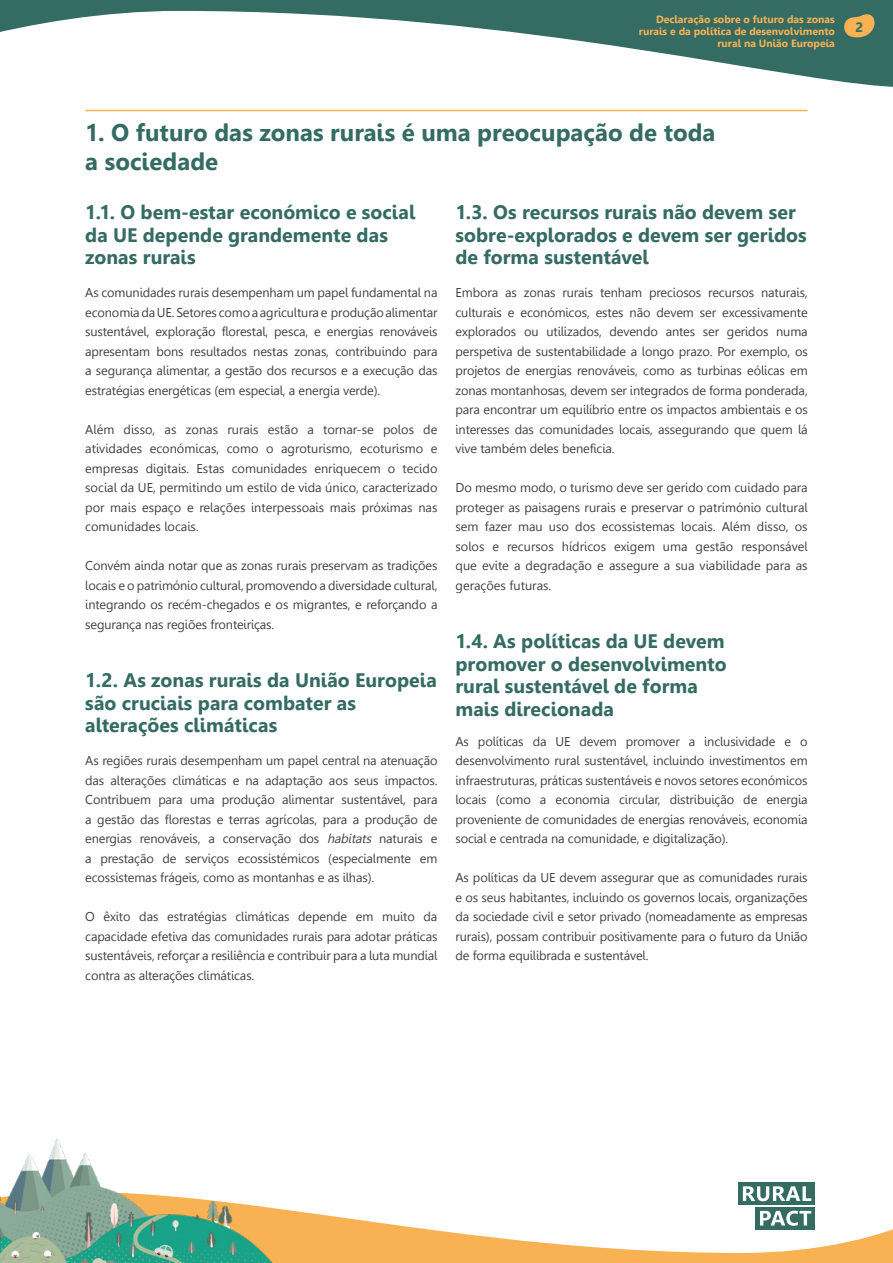
<style>
.page{position:relative;width:893px;height:1263px;background:#fff}
.page>*{position:absolute;margin:0;border:0;box-sizing:border-box;transform-origin:0 0}
.Title_-_level1{font:700 24px/28.8px "Leelawadee";color:#346b62}
.Title_-_level_2{font:700 19.5px/22.5px "Leelawadee";color:#346b62}
.t1{font:700 13.5px "Leelawadee";color:#346b62}
.Body_JUSTIFIED{font:12.75px/19.5px "Leelawadee";letter-spacing:-.01em;color:#414042;text-align:justify}
.t2{font:700 10.5px/12px "Leelawadee";color:#f8b153;text-align:right}
.s1{font-style:italic}
</style>
<div class="page">
<svg style="left:0;top:0;width:893px;height:87px"></svg>
<svg style="left:842px;top:7px;width:38px;height:34px"></svg>
<svg style="left:357px;top:1182px;width:536px;height:81px"></svg>
<img style="left:0;top:1138px;width:357px;height:125px">
<div style="left:739px;top:1182px;width:76px;height:22px;background:#346b62"></div>
<div style="left:756px;top:1207px;width:59px;height:22px;background:#346b62"></div>
<svg style="left:743px;top:1186px;width:68px;height:15px"></svg>
<svg style="left:760px;top:1210px;width:51px;height:16px"></svg>
<hr style="left:85px;top:110px;width:723px;height:1px;background:#f8b153">
<p class="t2" style="left:639px;top:14px;width:197px">Declaração sobre o futuro das zonas rurais e da política de desenvolvimento rural na União Europeia</p>
<p class="t1" style="left:855px;top:19px;width:9px">2</p>
<h2 class="Title_-_level1" style="left:85px;top:118px;width:632px">1. O futuro das zonas rurais é uma preocupação de toda a sociedade</h2>
<h3 class="Title_-_level_2" style="left:85px;top:201px;width:332px">1.1. O bem-estar económico e social da UE depende grandemente das zonas rurais</h3>
<p class="Body_JUSTIFIED" style="left:85px;top:283px;width:354px">As comunidades rurais desempenham um papel fundamental na economia da UE. Setores como a agricultura e produção alimentar sustentável, exploração florestal, pesca, e energias renováveis apresentam bons resultados nestas zonas, contribuindo para a segurança alimentar, a gestão dos recursos e a execução das estratégias energéticas (em especial, a energia verde).</p>
<p class="Body_JUSTIFIED" style="left:85px;top:419px;width:354px">Além disso, as zonas rurais estão a tornar-se polos de atividades económicas, como o agroturismo, ecoturismo e empresas digitais. Estas comunidades enriquecem o tecido social da UE, permitindo um estilo de vida único, caracterizado por mais espaço e relações interpessoais mais próximas nas comunidades locais.</p>
<p class="Body_JUSTIFIED" style="left:85px;top:556px;width:354px">Convém ainda notar que as zonas rurais preservam as tradições locais e o património cultural, promovendo a diversidade cultural, integrando os recém-chegados e os migrantes, e reforçando a segurança nas regiões fronteiriças.</p>
<h3 class="Title_-_level_2" style="left:455px;top:201px;width:353px">1.3. Os recursos rurais não devem ser sobre-explorados e devem ser geridos de forma sustentável</h3>
<p class="Body_JUSTIFIED" style="left:455px;top:283px;width:354px">Embora as zonas rurais tenham preciosos recursos naturais, culturais e económicos, estes não devem ser excessivamente explorados ou utilizados, devendo antes ser geridos numa perspetiva de sustentabilidade a longo prazo. Por exemplo, os projetos de energias renováveis, como as turbinas eólicas em zonas montanhosas, devem ser integrados de forma ponderada, para encontrar um equilíbrio entre os impactos ambientais e os interesses das comunidades locais, assegurando que quem lá vive também deles beneficia.</p>
<p class="Body_JUSTIFIED" style="left:455px;top:478px;width:354px">Do mesmo modo, o turismo deve ser gerido com cuidado para proteger as paisagens rurais e preservar o património cultural sem fazer mau uso dos ecossistemas locais. Além disso, os solos e recursos hídricos exigem uma gestão responsável que evite a degradação e assegure a sua viabilidade para as gerações futuras.</p>
<h3 class="Title_-_level_2" style="left:455px;top:630px;width:273px">1.4. As políticas da UE devem promover o desenvolvimento rural sustentável de forma mais direcionada</h3>
<p class="Body_JUSTIFIED" style="left:455px;top:731px;width:354px">As políticas da UE devem promover a inclusividade e o desenvolvimento rural sustentável, incluindo investimentos em infraestruturas, práticas sustentáveis e novos setores económicos locais (como a economia circular, distribuição de energia proveniente de comunidades de energias renováveis, economia social e centrada na comunidade, e digitalização).</p>
<p class="Body_JUSTIFIED" style="left:455px;top:868px;width:354px">As políticas da UE devem assegurar que as comunidades rurais e os seus habitantes, incluindo os governos locais, organizações da sociedade civil e setor privado (nomeadamente as empresas rurais), possam contribuir positivamente para o futuro da União de forma equilibrada e sustentável.</p>
<h3 class="Title_-_level_2" style="left:85px;top:669px;width:353px">1.2. As zonas rurais da União Europeia são cruciais para combater as alterações climáticas</h3>
<p class="Body_JUSTIFIED" style="left:85px;top:751px;width:354px">As regiões rurais desempenham um papel central na atenuação das alterações climáticas e na adaptação aos seus impactos.<br>Contribuem para uma produção alimentar sustentável, para a gestão das florestas e terras agrícolas, para a produção de energias renováveis, a conservação dos <span class="s1">habitats</span> naturais e a prestação de serviços ecossistémicos (especialmente em ecossistemas frágeis, como as montanhas e as ilhas).</p>
<p class="Body_JUSTIFIED" style="left:85px;top:907px;width:354px">O êxito das estratégias climáticas depende em muito da capacidade efetiva das comunidades rurais para adotar práticas sustentáveis, reforçar a resiliência e contribuir para a luta mundial contra as alterações climáticas.</p>
</div>
